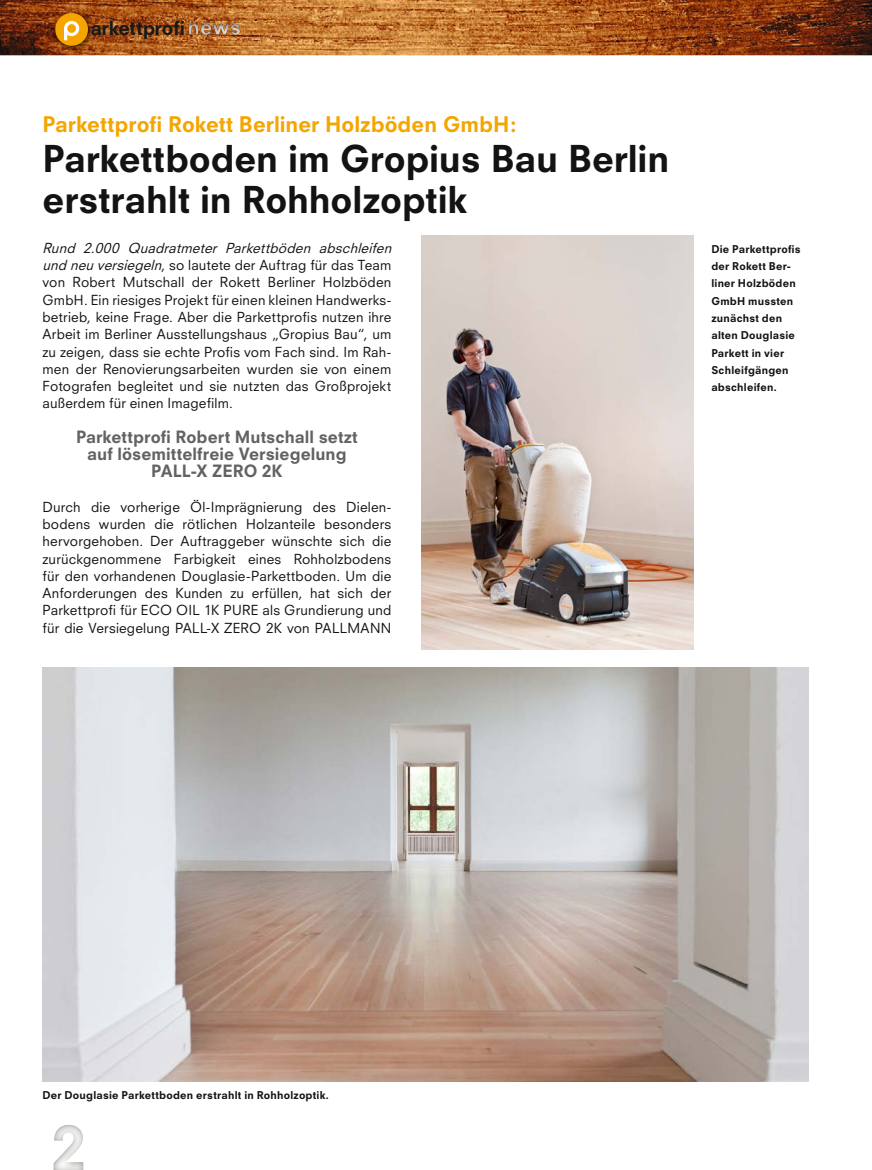
<style>
.page{position:relative;width:872px;height:1170px;background:#fff}
.page>*{position:absolute;margin:0;border:0;box-sizing:border-box;transform-origin:0 0}
.t1{font:800 36px/40.5px "Neuzeit S";letter-spacing:-.005em;color:#141314}
.t2{font:800 21px "Neuzeit S";color:#f4a600}
.t3{font:800 18.9px "Neuzeit S";letter-spacing:-.005em;color:#181a19}
.t4{font:800 16.5px/17.2px "Neuzeit S";letter-spacing:.005em;color:#616263;text-align:center}
.t5{font:13.5px/17.2px "Neuzeit S";letter-spacing:.015em;color:#141314}
.t6{font:800 10.5px/17.2px "Neuzeit S";letter-spacing:.02em;color:#141314}
.s1{font-style:italic}
</style>
<div class="page">
<img style="left:0;top:0;width:872px;height:55px">
<img style="left:189px;top:24px;width:51px;height:11px">
<img style="left:52px;top:10px;width:42px;height:42px">
<div style="left:55px;top:13px;width:33px;height:33px;background:#f5a400;border-radius:50%"></div>
<svg style="left:64px;top:21px;width:15px;height:20px"></svg>
<img style="left:54px;top:1124px;width:29px;height:45px">
<svg style="left:54px;top:1169px;width:29px;height:1px"></svg>
<img style="left:421px;top:236px;width:272px;height:414px">
<img style="left:43px;top:667px;width:765px;height:414px">
<h3 class="t3" style="left:90px;top:16px;width:96px">arkettprofi</h3>
<h2 class="t2" style="left:43px;top:111px;width:475px">Parkettprofi Rokett Berliner Holzböden GmbH:</h2>
<h1 class="t1" style="left:43px;top:139px;width:628px">Parkettboden im Gropius Bau Berlin erstrahlt in Rohholzoptik</h1>
<p class="t5" style="left:43px;top:239px;width:354px"><span class="s1">Rund 2. 000 Quadratmeter Parkettböden abschleifen und neuversiegeln</span>, so lautete der Auftrag für das Team von Robert Mutschall der Rokett Berliner Holzböden GmbH. Ein riesiges Projekt für einen kleinen Handwerks&shy;betrieb, keine Frage. Aber die Parkettprofis nutzen ihre Arbeit im Berliner Ausstellungshaus „Gropius Bau“, um zu zeigen, dass sie echte Profis vom Fach sind. Im Rah&shy;men der Renovierungsarbeiten wurden sie von einem Fotografen begleitet und sie nutzten das Großprojekt außerdem für einen Imagefilm.</p>
<p class="t4" style="left:76px;top:428px;width:283px">Parkettprofi Robert Mutschall setzt auf lösemittelfreie Versiegelung<br>PALL-X ZERO 2K</p>
<p class="t5" style="left:43px;top:498px;width:350px;text-align:justify">Durch die vorherige Öl-Imprägnierung des Dielen&shy;bodens wurden die rötlichen Holzanteile besonders hervorgehoben. Der Auftraggeber wünschte sich die zurückgenommene Farbigkeit eines Rohholzbodens für den vorhandenen Douglasie-Parkettboden. Um die Anforderungen des Kunden zu erfüllen, hat sich der Parkettprofi für ECO OIL 1K PURE als Grundierung und für die Versiegelung PALL-X ZERO 2K von PALLMANN</p>
<p class="t6" style="left:711px;top:240px;width:91px">Die Parkettprofis der Rokett Ber&shy;liner Holzböden<br>GmbH mussten zunächst den alten Douglasie<br>Parkett in vier<br>Schleifgängen abschleifen.</p>
<p class="t6" style="left:43px;top:1086px;width:288px">Der Douglasie Parkettboden erstrahlt in Rohholzoptik.</p>
</div>
